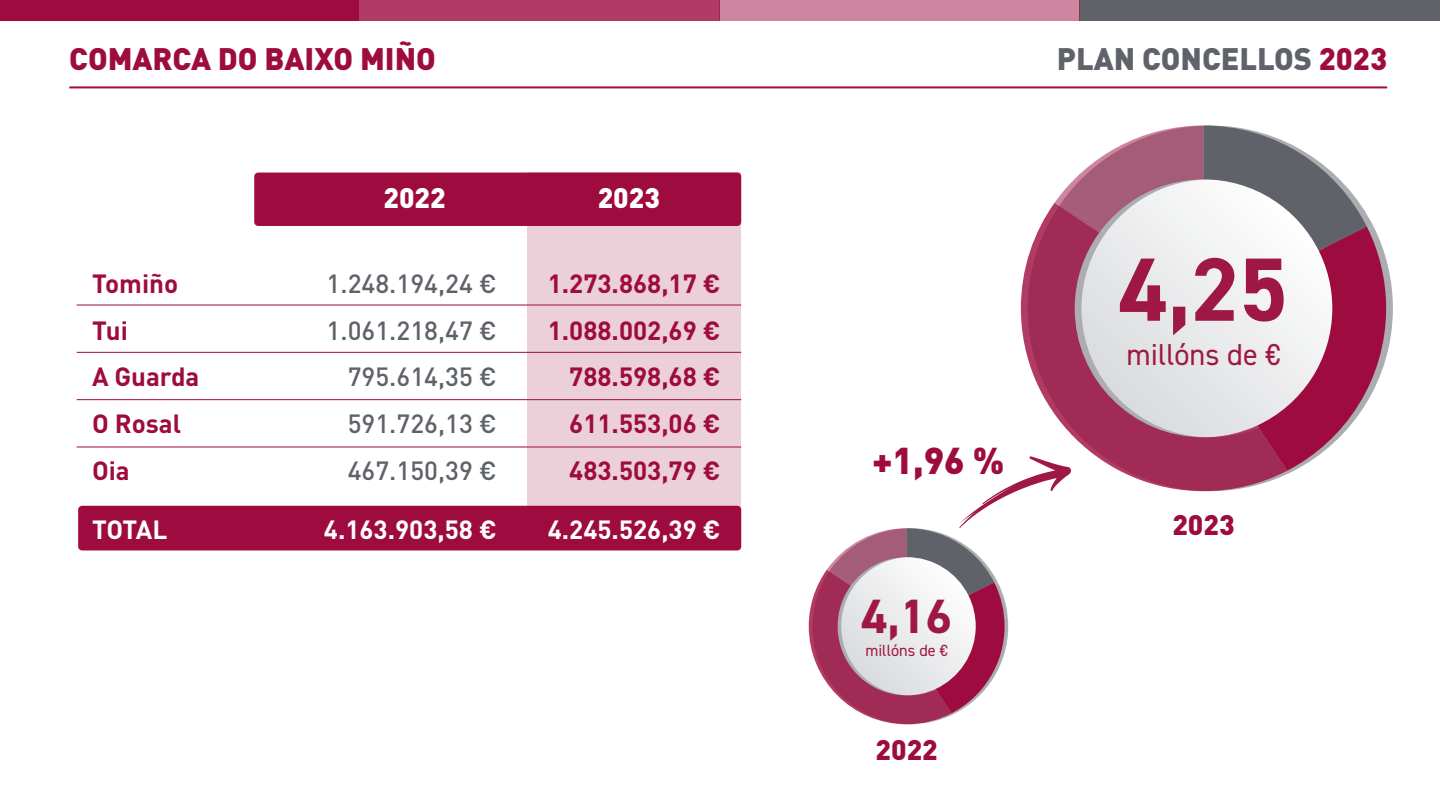
<style>
.page{position:relative;width:1440px;height:811px;background:#fff}
.page>*{position:absolute;margin:0;border:0;box-sizing:border-box;transform-origin:0 0}
.t1{font:700 90px "DIN2014";color:#9f1844}
.t2{font:700 48.2px "DIN2014";color:#9f1844}
.t3{font:900 37px "DIN Pro";color:#9e0b3f}
.t4{font:900 30.8px "DIN Pro";color:#9e0b3f}
.t5{font:900 30.8px "DIN Pro";color:#5f6369}
.t6{font:30.2px "DIN2014";color:#9f1844}
.t7{font:900 28px "DIN Pro";color:#fff}
.t8{font:900 28px "DIN Pro";color:#9e0b3f}
.t9{font:700 26px/46.8px "DIN Pro";color:#9e0b3f}
.t10{font:500 26px/46.8px "DIN Pro";color:#5f6369;text-align:right}
.t11{font:700 26px "DIN Pro";color:#fff}
.t12{font:16.2px "DIN2014";color:#9f1844}
.s1{color:#9e0b3f}
</style>
<div class="page">
<div style="left:528px;top:172px;width:213px;height:360px;background:#ebcfd9"></div>
<div style="left:254px;top:172px;width:487px;height:54px;background:#9e0b3f;border-radius:4px"></div>
<div style="left:78px;top:505px;width:663px;height:45px;background:#9e0b3f;border-radius:4px"></div>
<hr style="left:69px;top:86px;width:1318px;height:2px;background:#9e0b3f">
<div style="left:0;top:0;width:359px;height:21px;background:#9e0b3f"></div>
<div style="left:359px;top:0;width:360px;height:21px;background:#b13b65"></div>
<div style="left:1080px;top:0;width:360px;height:21px;background:#5f6369"></div>
<div style="left:719px;top:0;width:361px;height:21px;background:#ce859f"></div>
<hr style="left:77px;top:304px;width:664px;height:1px;background:#9e0b3f">
<hr style="left:77px;top:352px;width:664px;height:1px;background:#9e0b3f">
<hr style="left:77px;top:399px;width:664px;height:1px;background:#9e0b3f">
<hr style="left:77px;top:446px;width:664px;height:1px;background:#9e0b3f">
<svg style="left:809px;top:125px;width:584px;height:598px"></svg>
<p class="t4" style="left:69px;top:38px;width:368px">COMARCA DO BAIXO MIÑO</p>
<p class="t5" style="left:1057px;top:38px;width:332px">PLAN CONCELLOS <span class="s1">2023</span></p>
<p class="t9" style="left:92px;top:259px;width:109px">Tomiño<br>Tui<br>A Guarda<br>O Rosal<br>Oia</p>
<p class="t11" style="left:92px;top:511px;width:77px">TOTAL</p>
<p class="t7" style="left:383px;top:178px;width:64px">2022</p>
<p class="t7" style="left:598px;top:178px;width:64px">2023</p>
<p class="t10" style="left:327px;top:259px;width:172px">1.248.194,24 €<br>1.061.218,47 €<br>795.614,35 €<br>591.726,13 €<br>467.150,39 €</p>
<p class="t11" style="left:324px;top:511px;width:174px">4.163.903,58 €</p>
<p class="t9" style="left:548px;top:259px;width:174px;text-align:right">1.273.868,17 €<br>1.088.002,69 €<br>788.598,68 €<br>611.553,06 €<br>483.503,79 €</p>
<p class="t11" style="left:548px;top:511px;width:174px">4.245.526,39 €</p>
<h3 class="t3" style="left:872px;top:435px;width:134px">+1,96 %</h3>
<h2 class="t2" style="left:861px;top:584px;width:92px">4,16</h2>
<p class="t12" style="left:865px;top:640px;width:84px">millóns de €</p>
<p class="t8" style="left:876px;top:730px;width:64px">2022</p>
<h1 class="t1" style="left:1119px;top:230px;width:170px">4,25</h1>
<p class="t6" style="left:1127px;top:335px;width:155px">millóns de €</p>
<p class="t8" style="left:1172px;top:505px;width:64px">2023</p>
</div>
